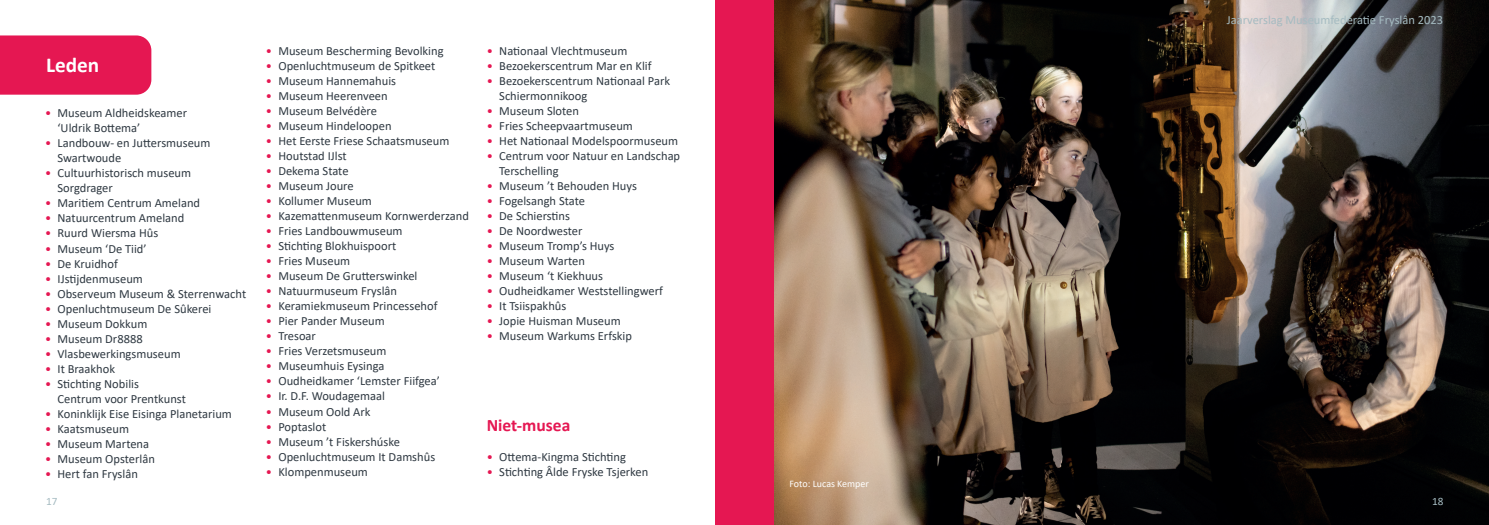
<style>
.page{position:relative;width:1489px;height:525px;background:#fff}
.page>*{position:absolute;margin:0;border:0;box-sizing:border-box;transform-origin:0 0}
.t1{font:700 21.25px "Calibri";color:#fff}
.t2{font:700 17.5px "Calibri";color:#e51752}
.t3{font:12.5px/15px "Calibri";color:#2f3942}
.t4{font:12.5px "Calibri";color:#a5bbc1}
.t5{font:11.25px "Calibri";color:#a5bbc1}
.t6{font:10px "Calibri";color:#fff}
.s1{color:#e51752}
</style>
<div class="page">
<img style="left:774px;top:0;width:714px;height:524px">
<div style="left:0;top:35px;width:151px;height:60px;background:#e51752"></div>
<div style="left:715px;top:0;width:59px;height:524px;background:#e51752"></div>
<h1 class="t1" style="left:46px;top:50px;width:55px">Leden</h1>
<p class="t3" style="left:58px;top:105px;width:131px;text-indent:-12px"><span class="s1">•</span> Museum Aldheidskeamer ‘Uldrik Bottema’</p>
<p class="t3" style="left:58px;top:135px;width:154px;text-indent:-12px"><span class="s1">•</span> Landbouw- en Juttersmuseum<br>Swartwoude</p>
<p class="t3" style="left:58px;top:165px;width:135px;text-indent:-12px"><span class="s1">•</span> Cultuurhistorisch museum<br>Sorgdrager</p>
<p class="t3" style="left:45px;top:195px;width:157px"><span class="s1">•</span> Maritiem Centrum Ameland</p>
<p class="t3" style="left:45px;top:210px;width:141px"><span class="s1">•</span> Natuurcentrum Ameland</p>
<p class="t3" style="left:45px;top:225px;width:115px"><span class="s1">•</span> Ruurd Wiersma Hûs</p>
<p class="t3" style="left:45px;top:240px;width:103px"><span class="s1">•</span> Museum ‘De Tiid’</p>
<p class="t3" style="left:45px;top:255px;width:74px"><span class="s1">•</span> De Kruidhof</p>
<p class="t3" style="left:45px;top:270px;width:99px"><span class="s1">•</span> IJstijdenmuseum</p>
<p class="t3" style="left:45px;top:285px;width:203px"><span class="s1">•</span> Observeum Museum &amp; Sterrenwacht</p>
<p class="t3" style="left:45px;top:300px;width:168px"><span class="s1">•</span> Openluchtmuseum De Sûkerei</p>
<p class="t3" style="left:45px;top:315px;width:104px"><span class="s1">•</span> Museum Dokkum</p>
<p class="t3" style="left:45px;top:330px;width:99px"><span class="s1">•</span> Museum Dr8888</p>
<p class="t3" style="left:45px;top:345px;width:137px"><span class="s1">•</span> Vlasbewerkingsmuseum</p>
<p class="t3" style="left:45px;top:360px;width:72px"><span class="s1">•</span> It Braakhok</p>
<p class="t3" style="left:58px;top:375px;width:130px;text-indent:-12px"><span class="s1">•</span> Stichting Nobilis<br>Centrum voor Prentkunst</p>
<p class="t3" style="left:45px;top:405px;width:188px"><span class="s1">•</span> Koninklijk Eise Eisinga Planetarium</p>
<p class="t3" style="left:45px;top:420px;width:85px"><span class="s1">•</span> Kaatsmuseum</p>
<p class="t3" style="left:45px;top:435px;width:106px"><span class="s1">•</span> Museum Martena</p>
<p class="t3" style="left:45px;top:450px;width:111px"><span class="s1">•</span> Museum Opsterlân</p>
<p class="t3" style="left:45px;top:465px;width:94px"><span class="s1">•</span> Hert fan Fryslân</p>
<p class="t3" style="left:266px;top:43px;width:179px"><span class="s1">•</span> Museum Bescherming Bevolking</p>
<p class="t3" style="left:266px;top:58px;width:171px"><span class="s1">•</span> Openluchtmuseum de Spitkeet</p>
<p class="t3" style="left:266px;top:73px;width:132px"><span class="s1">•</span> Museum Hannemahuis</p>
<p class="t3" style="left:266px;top:88px;width:123px"><span class="s1">•</span> Museum Heerenveen</p>
<p class="t3" style="left:266px;top:103px;width:113px"><span class="s1">•</span> Museum Belvédère</p>
<p class="t3" style="left:266px;top:118px;width:127px"><span class="s1">•</span> Museum Hindeloopen</p>
<p class="t3" style="left:266px;top:133px;width:185px"><span class="s1">•</span> Het Eerste Friese Schaatsmuseum</p>
<p class="t3" style="left:266px;top:148px;width:82px"><span class="s1">•</span> Houtstad IJlst</p>
<p class="t3" style="left:266px;top:163px;width:84px"><span class="s1">•</span> Dekema State</p>
<p class="t3" style="left:266px;top:178px;width:89px"><span class="s1">•</span> Museum Joure</p>
<p class="t3" style="left:266px;top:193px;width:107px"><span class="s1">•</span> Kollumer Museum</p>
<p class="t3" style="left:266px;top:208px;width:205px"><span class="s1">•</span> Kazemattenmuseum Kornwerderzand</p>
<p class="t3" style="left:266px;top:223px;width:138px"><span class="s1">•</span> Fries Landbouwmuseum</p>
<p class="t3" style="left:266px;top:238px;width:132px"><span class="s1">•</span> Stichting Blokhuispoort</p>
<p class="t3" style="left:266px;top:253px;width:86px"><span class="s1">•</span> Fries Museum</p>
<p class="t3" style="left:266px;top:268px;width:153px"><span class="s1">•</span> Museum De Grutterswinkel</p>
<p class="t3" style="left:266px;top:283px;width:133px"><span class="s1">•</span> Natuurmuseum Fryslân</p>
<p class="t3" style="left:266px;top:298px;width:173px"><span class="s1">•</span> Keramiekmuseum Princessehof</p>
<p class="t3" style="left:266px;top:313px;width:120px"><span class="s1">•</span> Pier Pander Museum</p>
<p class="t3" style="left:266px;top:328px;width:52px"><span class="s1">•</span> Tresoar</p>
<p class="t3" style="left:266px;top:343px;width:122px"><span class="s1">•</span> Fries Verzetsmuseum</p>
<p class="t3" style="left:266px;top:358px;width:120px"><span class="s1">•</span> Museumhuis Eysinga</p>
<p class="t3" style="left:266px;top:373px;width:175px"><span class="s1">•</span> Oudheidkamer ‘Lemster Fiifgea’</p>
<p class="t3" style="left:266px;top:388px;width:120px"><span class="s1">•</span> Ir. D.F. Woudagemaal</p>
<p class="t3" style="left:266px;top:403px;width:106px"><span class="s1">•</span> Museum Oold Ark</p>
<p class="t3" style="left:266px;top:418px;width:62px"><span class="s1">•</span> Poptaslot</p>
<p class="t3" style="left:266px;top:433px;width:135px"><span class="s1">•</span> Museum ’t Fiskershúske</p>
<p class="t3" style="left:266px;top:448px;width:171px"><span class="s1">•</span> Openluchtmuseum It Damshûs</p>
<p class="t3" style="left:266px;top:463px;width:104px"><span class="s1">•</span> Klompenmuseum</p>
<p class="t3" style="left:487px;top:43px;width:142px"><span class="s1">•</span> Nationaal Vlechtmuseum</p>
<p class="t3" style="left:487px;top:58px;width:166px"><span class="s1">•</span> Bezoekerscentrum Mar en Klif</p>
<p class="t3" style="left:499px;top:73px;width:172px;text-indent:-12px"><span class="s1">•</span> Bezoekerscentrum Nationaal Park<br>Schiermonnikoog</p>
<p class="t3" style="left:487px;top:103px;width:94px"><span class="s1">•</span> Museum Sloten</p>
<p class="t3" style="left:487px;top:118px;width:148px"><span class="s1">•</span> Fries Scheepvaartmuseum</p>
<p class="t3" style="left:487px;top:133px;width:193px"><span class="s1">•</span> Het Nationaal Modelspoormuseum</p>
<p class="t3" style="left:499px;top:148px;width:182px;text-indent:-12px"><span class="s1">•</span> Centrum voor Natuur en Landschap<br>Terschelling</p>
<p class="t3" style="left:487px;top:178px;width:152px"><span class="s1">•</span> Museum ’t Behouden Huys</p>
<p class="t3" style="left:487px;top:193px;width:100px"><span class="s1">•</span> Fogelsangh State</p>
<p class="t3" style="left:487px;top:208px;width:85px"><span class="s1">•</span> De Schierstins</p>
<p class="t3" style="left:487px;top:223px;width:97px"><span class="s1">•</span> De Noordwester</p>
<p class="t3" style="left:487px;top:238px;width:129px"><span class="s1">•</span> Museum Tromp’s Huys</p>
<p class="t3" style="left:487px;top:253px;width:100px"><span class="s1">•</span> Museum Warten</p>
<p class="t3" style="left:487px;top:268px;width:118px"><span class="s1">•</span> Museum ‘t Kiekhuus</p>
<p class="t3" style="left:487px;top:283px;width:178px"><span class="s1">•</span> Oudheidkamer Weststellingwerf</p>
<p class="t3" style="left:487px;top:298px;width:81px"><span class="s1">•</span> It Tsiispakhûs</p>
<p class="t3" style="left:487px;top:313px;width:135px"><span class="s1">•</span> Jopie Huisman Museum</p>
<p class="t3" style="left:487px;top:328px;width:147px"><span class="s1">•</span> Museum Warkums Erfskip</p>
<h2 class="t2" style="left:486px;top:412px;width:85px">Niet-musea</h2>
<p class="t3" style="left:486px;top:448px;width:141px"><span class="s1">•</span> Ottema-Kingma Stichting</p>
<p class="t3" style="left:486px;top:463px;width:163px"><span class="s1">•</span> Stichting Âlde Fryske Tsjerken</p>
<p class="t6" style="left:789px;top:477px;width:81px">Foto: Lucas Kemper</p>
<p class="t4" style="left:1226px;top:11px;width:218px">Jaarverslag Museumfederatie Fryslân 2023</p>
<p class="t5" style="left:46px;top:493px;width:13px">17</p>
<p class="t5" style="left:1431px;top:493px;width:13px">18</p>
</div>
